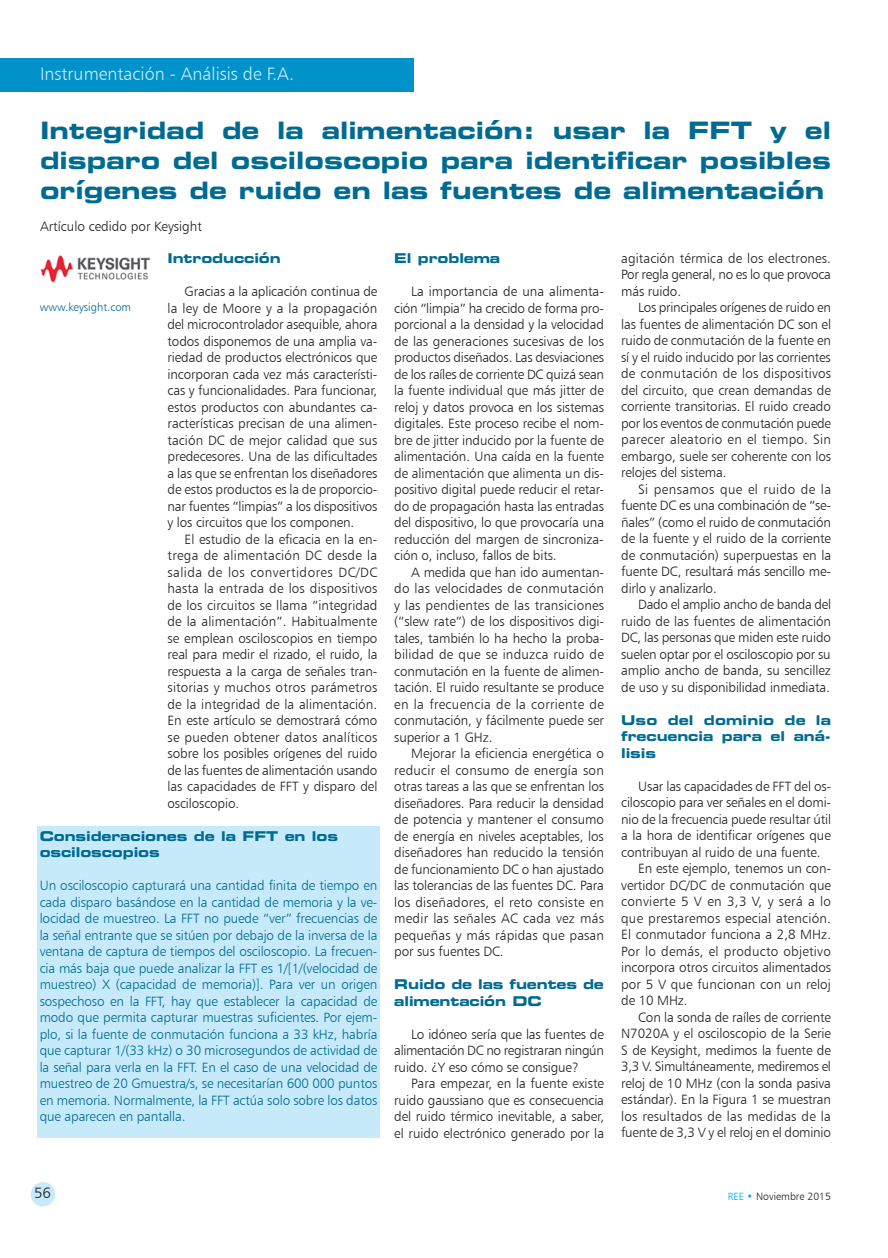
<style>
.page{position:relative;width:888px;height:1258px;background:#fff}
.page>*{position:absolute;margin:0;border:0;box-sizing:border-box;transform-origin:0 0}
.t1{font:24px/30px "Eurostile Bold Extended Two";color:#006b91;text-align:justify}
.t2{font:18px "Humanist 777 BT Light B";color:#c7eafb}
.t3{font:15px "Humanist 777 BT Light B";color:#231f20}
.t4{font:13.5px/16.5px "Humanist 777 BT Light B";letter-spacing:-.01em;color:#231f20;text-align:justify}
.t5{font:13.5px/16.5px "Humanist 777 BT Light B";letter-spacing:-.01em;color:#006b91;text-align:justify}
.t6{font:13.5px/16.5px "Eurostile Bold Extended Two";letter-spacing:-.01em;color:#006b91}
.t7{font:13.5px "Humanist 777 BT Light B";letter-spacing:.01em;color:#231f20}
.t8{font:13.5px "Humanist 777 BT Light B";letter-spacing:.015em;color:#231f20}
.t9{font:13.5px "Humanist 777 BT Light B";letter-spacing:.02em;color:#231f20}
.t10{font:11.25px "Humanist 777 BT Light B";color:#006b91}
.t11{font:10.5px "Humanist 777 BT Light B";color:#231f20}
.s1{color:#00aeef}
</style>
<div class="page">
<div style="left:31px;top:1182px;width:24px;height:24px;background:#c7eafb;border-radius:50%"></div>
<div style="left:0;top:59px;width:414px;height:33px;background:#0092c8"></div>
<img style="left:40px;top:255px;width:111px;height:28px">
<div style="left:37px;top:826px;width:342px;height:312px;background:#c7eafb"></div>
<h2 class="t2" style="left:40px;top:63px;width:256px">Instrumentación - Análisis de F.A.</h2>
<h1 class="t1" style="left:40px;top:118px;width:792px">Integridad de la alimentación: usar la FFT y el disparo del osciloscopio para identificar posibles orígenes de ruido en las fuentes de alimentación</h1>
<p class="t4" style="left:40px;top:217px;width:163px">Artículo cedido por Keysight</p>
<p class="t6" style="left:168px;top:251px;width:115px">Introducción</p>
<p class="t4" style="left:168px;top:283px;width:211px;text-indent:17px">Gracias a la aplicación continua de la ley de Moore y a la propagación del microcontrolador asequible, ahora todos disponemos de una amplia va&shy;riedad de productos electrónicos que incorporan cada vez más característi&shy;cas y funcionalidades. Para funcionar, estos productos con abundantes ca&shy;racterísticas precisan de una alimen&shy;tación DC de mejor calidad que sus predecesores. Una de las dificultades a las que se enfrentan los diseñadores de estos productos es la de proporcio&shy;nar fuentes “limpias” a los dispositivos y los circuitos que los componen.</p>
<p class="t4" style="left:168px;top:530px;width:211px;text-indent:17px">El estudio de la eficacia en la en&shy;trega de alimentación DC desde la salida de los convertidores DC/DC hasta la entrada de los dispositivos de los circuitos se llama “integridad de la alimentación”. Habitualmente se emplean osciloscopios en tiempo real para medir el rizado, el ruido, la respuesta a la carga de señales tran&shy;sitorias y muchos otros parámetros de la integridad de la alimentación.<br>En este artículo se demostrará cómo se pueden obtener datos analíticos sobre los posibles orígenes del ruido de las fuentes de alimentación usando las capacidades de FFT y disparo del osciloscopio.</p>
<p class="t10" style="left:40px;top:300px;width:93px">www.keysight.com</p>
<p class="t6" style="left:40px;top:829px;width:300px">Consideraciones de la FFT en los osciloscopios</p>
<p class="t5" style="left:40px;top:877px;width:339px">Un osciloscopio capturará una cantidad finita de tiempo en cada disparo basándose en la cantidad de memoria y la ve&shy;locidad de muestreo. La FFT no puede “ver” frecuencias de la señal entrante que se sitúen por debajo de la inversa de la ventana de captura de tiempos del osciloscopio. La frecuen&shy;cia más baja que puede analizar la FFT es 1/[1/(velocidad de muestreo) X (capacidad de memoria)]. Para ver un origen sospechoso en la FFT, hay que establecer la capacidad de modo que permita capturar muestras suficientes. Por ejem&shy;plo, si la fuente de conmutación funciona a 33 kHz, habría que capturar 1/(33 kHz) o 30 microsegundos de actividad de la señal para verla en la FFT. En el caso de una velocidad de muestreo de 20 Gmuestra/s, se necesitarían 600 000 puntos en memoria. Normalmente, la FFT actúa solo sobre los datos que aparecen en pantalla.</p>
<p class="t6" style="left:394px;top:251px;width:108px">El problema</p>
<p class="t4" style="left:394px;top:283px;width:211px;text-indent:17px">La importancia de una alimenta&shy;ción “limpia” ha crecido de forma pro&shy;porcional a la densidad y la velocidad de las generaciones sucesivas de los productos diseñados. Las desviaciones de los raíles de corriente DC quizá sean la fuente individual que más jitter de reloj y datos provoca en los sistemas digitales. Este proceso recibe el nom&shy;bre de jitter inducido por la fuente de alimentación. Una caída en la fuente de alimentación que alimenta un dis&shy;positivo digital puede reducir el retar&shy;do de propagación hasta las entradas del dispositivo, lo que provocaría una reducción del margen de sincroniza&shy;ción o, incluso, fallos de bits.</p>
<p class="t4" style="left:394px;top:563px;width:211px;text-indent:17px">A medida que han ido aumentan&shy;do las velocidades de conmutación y las pendientes de las transiciones (“slew rate”) de los dispositivos digi&shy;tales, también lo ha hecho la proba&shy;bilidad de que se induzca ruido de conmutación en la fuente de alimen&shy;tación. El ruido resultante se produce en la frecuencia de la corriente de conmutación, y fácilmente puede ser superior a 1 GHz.</p>
<p class="t4" style="left:394px;top:745px;width:211px;text-indent:17px">Mejorar la eficiencia energética o reducir el consumo de energía son otras tareas a las que se enfrentan los diseñadores. Para reducir la densidad de potencia y mantener el consumo de energía en niveles aceptables, los diseñadores han reducido la tensión de funcionamiento DC o han ajustado las tolerancias de las fuentes DC. Para los diseñadores, el reto consiste en medir las señales AC cada vez más pequeñas y más rápidas que pasan por sus fuentes DC.</p>
<p class="t6" style="left:394px;top:977px;width:211px">Ruido de las fuentes de alimentación DC</p>
<p class="t4" style="left:394px;top:1025px;width:211px;text-indent:17px">Lo idóneo sería que las fuentes de alimentación DC no registraran ningún ruido. ¿Y eso cómo se consigue?</p>
<p class="t4" style="left:394px;top:1075px;width:211px;text-indent:17px">Para empezar, en la fuente existe ruido gaussiano que es consecuencia del ruido térmico inevitable, a saber, el ruido electrónico generado por la</p>
<p class="t4" style="left:621px;top:249px;width:211px">agitación térmica de los electrones.<br>Por regla general, no es lo que provoca más ruido.</p>
<p class="t4" style="left:621px;top:299px;width:211px;text-indent:17px">Los principales orígenes de ruido en las fuentes de alimentación DC son el ruido de conmutación de la fuente en sí y el ruido inducido por las corrientes de conmutación de los dispositivos del circuito, que crean demandas de corriente transitorias. El ruido creado por los eventos de conmutación puede parecer aleatorio en el tiempo. Sin embargo, suele ser coherente con los relojes del sistema.</p>
<p class="t4" style="left:621px;top:480px;width:211px;text-indent:17px">Si pensamos que el ruido de la fuente DC es una combinación de “se&shy;ñales” (como el ruido de conmutación de la fuente y el ruido de la corriente de conmutación) superpuestas en la fuente DC, resultará más sencillo me&shy;dirlo y analizarlo.</p>
<p class="t4" style="left:621px;top:596px;width:211px;text-indent:17px">Dado el amplio ancho de banda del ruido de las fuentes de alimentación DC, las personas que miden este ruido suelen optar por el osciloscopio por su amplio ancho de banda, su sencillez de uso y su disponibilidad inmediata.</p>
<p class="t6" style="left:621px;top:713px;width:211px;text-align:justify">Uso del dominio de la frecuencia para el aná&shy;lisis</p>
<p class="t4" style="left:638px;top:777px;width:194px">Usar las capacidades de FFT del os-</p>
<p class="t4" style="left:621px;top:794px;width:211px">ciloscopio para ver señales en el domi-</p>
<p class="t4" style="left:621px;top:810px;width:211px">nio de la frecuencia puede resultar útil</p>
<p class="t4" style="left:621px;top:827px;width:211px">a la hora de identificar orígenes que</p>
<p class="t4" style="left:621px;top:843px;width:201px">contribuyan al ruido de una fuente.</p>
<p class="t4" style="left:638px;top:860px;width:194px">En este ejemplo, tenemos un con-</p>
<p class="t4" style="left:621px;top:876px;width:211px">vertidor DC/DC de conmutación que</p>
<p class="t9" style="left:621px;top:893px;width:211px">convierte 5 V en 3,3 V, y será a lo</p>
<p class="t7" style="left:621px;top:910px;width:211px">que prestaremos especial atención.</p>
<p class="t4" style="left:621px;top:926px;width:211px">El conmutador funciona a 2,8 MHz.</p>
<p class="t8" style="left:621px;top:943px;width:211px">Por lo demás, el producto objetivo</p>
<p class="t4" style="left:621px;top:959px;width:211px">incorpora otros circuitos alimentados</p>
<p class="t4" style="left:621px;top:975px;width:211px">por 5 V que funcionan con un reloj</p>
<p class="t4" style="left:621px;top:992px;width:68px">de 10 MHz.</p>
<p class="t4" style="left:638px;top:1008px;width:194px">Con la sonda de raíles de corriente</p>
<p class="t4" style="left:621px;top:1025px;width:211px">N7020A y el osciloscopio de la Serie</p>
<p class="t4" style="left:621px;top:1041px;width:211px">S de Keysight, medimos la fuente de</p>
<p class="t4" style="left:621px;top:1058px;width:211px">3,3 V. Simultáneamente, mediremos el</p>
<p class="t4" style="left:621px;top:1074px;width:211px">reloj de 10 MHz (con la sonda pasiva</p>
<p class="t4" style="left:621px;top:1091px;width:211px">estándar). En la Figura 1 se muestran</p>
<p class="t7" style="left:621px;top:1107px;width:211px">los resultados de las medidas de la</p>
<p class="t4" style="left:621px;top:1124px;width:211px">fuente de 3,3 V y el reloj en el dominio</p>
<p class="t3" style="left:34px;top:1184px;width:18px">56</p>
<p class="t11" style="left:728px;top:1190px;width:105px"><span class="s1">REE</span> Noviembre 2015</p>
</div>
